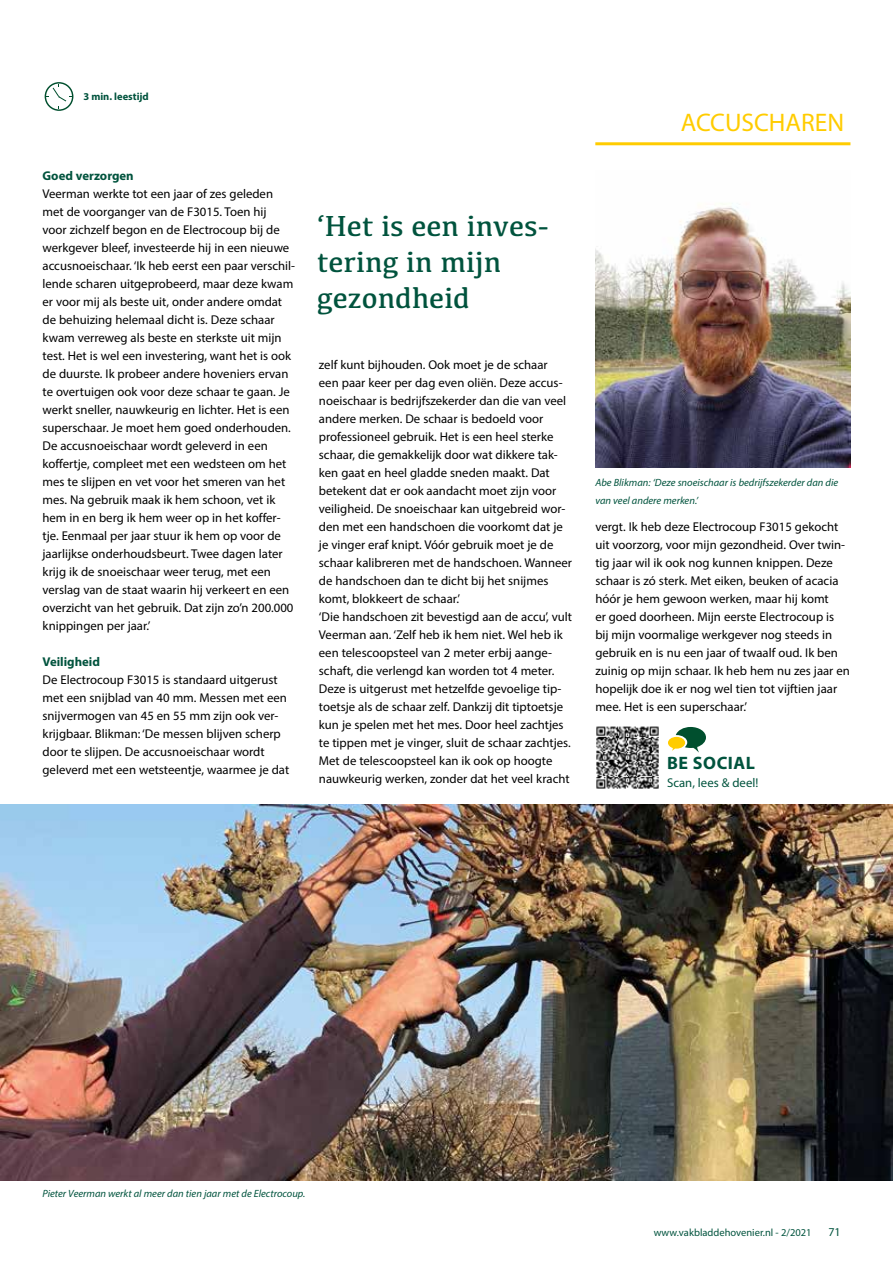
<style>
.page{position:relative;width:893px;height:1263px;background:#fff}
.page>*{position:absolute;margin:0;border:0;box-sizing:border-box;transform-origin:0 0}
.t1{font:30px/36px "Kefa";color:#00533d}
.t2{font:25.5px "Myriad Pro";color:#fc0}
.t3{font:700 18px "Myriad Pro";letter-spacing:.03em;color:#00533d}
.t4{font:12.75px/18px "Myriad Pro";color:#000}
.t5{font:700 12.75px "Myriad Pro";color:#00533d}
.t6{font:12.75px "Myriad Pro";color:#00533d}
.t7{font:12px "Myriad Pro";color:#00533d}
.t8{font:italic 10.5px/18px "Myriad Pro";color:#00533d}
.t9{font:10.5px "Myriad Pro";color:#00533d}
.t10{font:700 10.5px "Myriad Pro";color:#00533d}
</style>
<div class="page">
<hr style="left:595px;top:142px;width:255px;height:3px;background:#fc0">
<svg style="left:45px;top:82px;width:28px;height:29px"></svg>
<img style="left:0;top:805px;width:893px;height:375px">
<img style="left:595px;top:203px;width:255px;height:265px">
<img style="left:596px;top:726px;width:63px;height:62px">
<svg style="left:668px;top:727px;width:38px;height:26px"></svg>
<p class="t10" style="left:83px;top:90px;width:67px">3 min. leestijd</p>
<p class="t5" style="left:43px;top:167px;width:93px">Goed verzorgen</p>
<p class="t4" style="left:43px;top:185px;width:254px">Veerman werkte tot een jaar of zes geleden met de voorganger van de F3015. Toen hij<br>voor zichzelf begon en de Electrocoup bij de werkgever bleef, investeerde hij in een nieuwe accusnoeischaar. ‘Ik heb eerst een paar verschil&shy;lende scharen uitgeprobeerd, maar deze kwam er voor mij als beste uit, onder andere omdat de behuizing helemaal dicht is. Deze schaar kwam verreweg als beste en sterkste uit mijn test. Het is wel een investering, want het is ook de duurste. Ik probeer andere hoveniers ervan te overtuigen ook voor deze schaar te gaan. Je werkt sneller, nauwkeurig en lichter. Het is een superschaar. Je moet hem goed onderhouden.<br>De accusnoeischaar wordt geleverd in een koffertje, compleet met een wedsteen om het mes te slijpen en vet voor het smeren van het mes. Na gebruik maak ik hem schoon, vet ik hem in en berg ik hem weer op in het koffer&shy;tje. Eenmaal per jaar stuur ik hem op voor de jaarlijkse onderhoudsbeurt. Twee dagen later krijg ik de snoeischaar weer terug, met een verslag van de staat waarin hij verkeert en een overzicht van het gebruik. Dat zijn zo’n 200.000 knippingen per jaar.’</p>
<p class="t5" style="left:43px;top:653px;width:59px">Veiligheid</p>
<p class="t4" style="left:43px;top:671px;width:248px">De Electrocoup F3015 is standaard uitgerust met een snijblad van 40 mm. Messen met een snijvermogen van 45 en 55 mm zijn ook ver&shy;krijgbaar. Blikman: ‘De messen blijven scherp door te slijpen. De accusnoeischaar wordt geleverd met een wetsteentje, waarmee je dat</p>
<h1 class="t1" style="left:317px;top:207px;width:234px">‘Het is een inves&shy;tering in mijn gezondheid</h1>
<p class="t4" style="left:319px;top:356px;width:255px">zelf kunt bijhouden. Ook moet je de schaar<br>een paar keer per dag even oliën. Deze accus&shy;noeischaar is bedrijfszekerder dan die van veel andere merken. De schaar is bedoeld voor professioneel gebruik. Het is een heel sterke schaar, die gemakkelijk door wat dikkere tak&shy;ken gaat en heel gladde sneden maakt. Dat betekent dat er ook aandacht moet zijn voor veiligheid. De snoeischaar kan uitgebreid wor&shy;den met een handschoen die voorkomt dat je je vinger eraf knipt. Vóór gebruik moet je de schaar kalibreren met de handschoen. Wanneer de handschoen dan te dicht bij het snijmes komt, blokkeert de schaar.’<br>‘Die handschoen zit bevestigd aan de accu’, vult Veerman aan. ‘Zelf heb ik hem niet. Wel heb ik een telescoopsteel van 2 meter erbij aange&shy;schaft, die verlengd kan worden tot 4 meter.<br>Deze is uitgerust met hetzelfde gevoelige tip&shy;toetsje als de schaar zelf. Dankzij dit tiptoetsje kun je spelen met het mes. Door heel zachtjes te tippen met je vinger, sluit de schaar zachtjes.<br>Met de telescoopsteel kan ik ook op hoogte nauwkeurig werken, zonder dat het veel kracht</p>
<h2 class="t2" style="left:681px;top:107px;width:165px">ACCUSCHAREN</h2>
<p class="t8" style="left:595px;top:473px;width:244px">Abe Blikman: ‘Deze snoeischaar is bedrijfszekerder dan die van veel andere merken.’</p>
<p class="t4" style="left:595px;top:518px;width:256px">vergt. Ik heb deze Electrocoup F3015 gekocht uit voorzorg, voor mijn gezondheid. Over twin&shy;tig jaar wil ik ook nog kunnen knippen. Deze schaar is zó sterk. Met eiken, beuken of acacia hóór je hem gewoon werken, maar hij komt<br>er goed doorheen. Mijn eerste Electrocoup is bij mijn voormalige werkgever nog steeds in gebruik en is nu een jaar of twaalf oud. Ik ben zuinig op mijn schaar. Ik heb hem nu zes jaar en hopelijk doe ik er nog wel tien tot vijftien jaar mee. Het is een superschaar.’</p>
<h3 class="t3" style="left:667px;top:751px;width:89px">BE SOCIAL</h3>
<p class="t6" style="left:667px;top:774px;width:93px">Scan, lees &amp; deel!</p>
<p class="t8" style="left:43px;top:1184px;width:264px">Pieter Veerman werkt al meer dan tien jaar met de Electrocoup.</p>
<p class="t9" style="left:654px;top:1226px;width:159px">www.vakbladdehovenier.nl - 2/2021</p>
<p class="t7" style="left:828px;top:1224px;width:14px">71</p>
</div>
